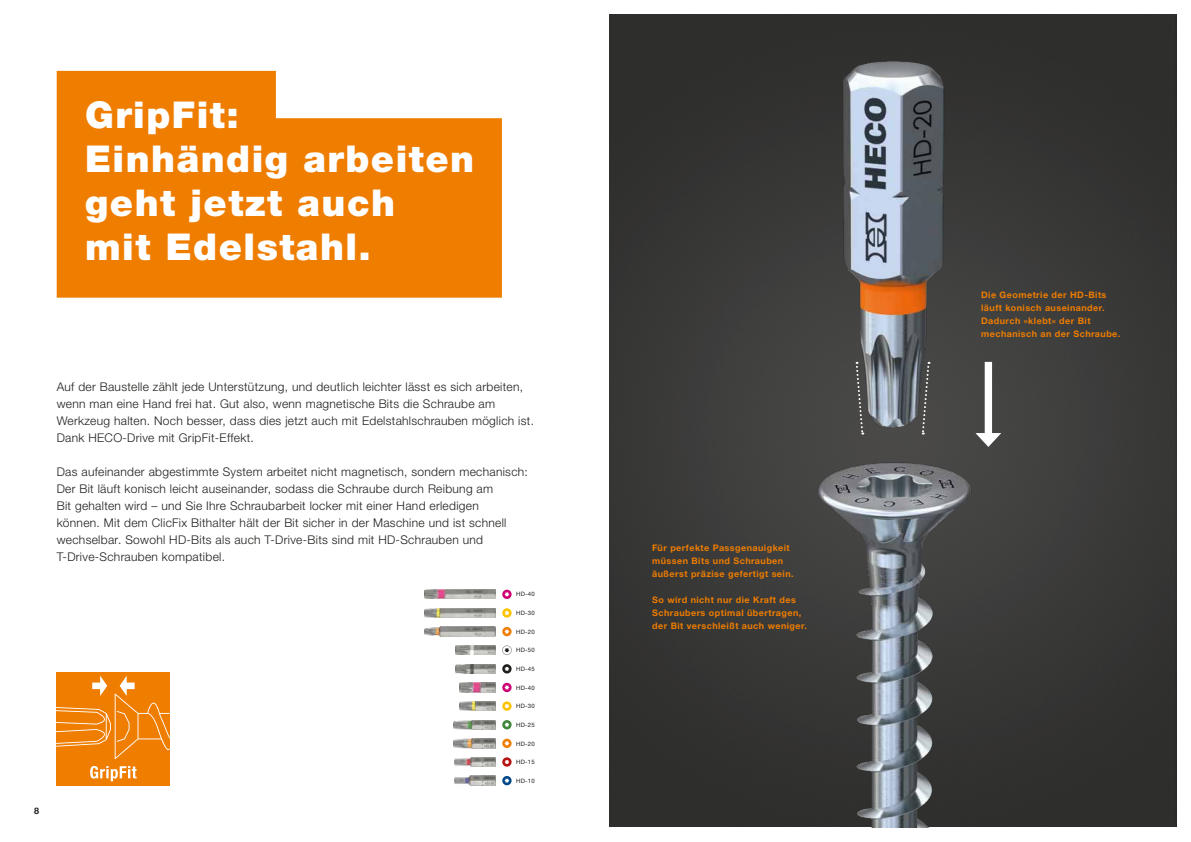
<style>
.page{position:relative;width:1191px;height:842px;background:#fff}
.page>*{position:absolute;margin:0;border:0;box-sizing:border-box;transform-origin:0 0}
.t1{font:900 37px/44px "Helvetica Neue LTW1 G";letter-spacing:.04em;color:#fff}
.t2{font:300 12px/17px "Helvetica Neue LTW1 G";letter-spacing:.025em;color:#1d1d1b}
.t3{font:700 9px/13px "Helvetica Neue LTW1 G";letter-spacing:.05em;color:#ef7d00}
.t4{font:700 9px "Helvetica Neue LTW1 G";color:#1d1d1b}
.t5{font:6px "Helvetica Neue LTW1 G";letter-spacing:.05em;color:#1d1d1b}
</style>
<div class="page">
<img style="left:609px;top:14px;width:567px;height:813px">
<div style="left:57px;top:672px;width:113px;height:113px;background:#ef7d00"></div>
<svg style="left:90px;top:766px;width:47px;height:15px"></svg>
<svg style="left:57px;top:676px;width:113px;height:83px"></svg>
<img style="left:424px;top:590px;width:72px;height:9px">
<img style="left:424px;top:608px;width:72px;height:10px">
<img style="left:424px;top:627px;width:72px;height:9px">
<img style="left:456px;top:645px;width:40px;height:10px">
<img style="left:456px;top:664px;width:40px;height:9px">
<img style="left:459px;top:683px;width:37px;height:9px">
<img style="left:459px;top:701px;width:37px;height:10px">
<img style="left:454px;top:720px;width:42px;height:9px">
<img style="left:454px;top:739px;width:42px;height:9px">
<img style="left:454px;top:757px;width:42px;height:10px">
<img style="left:454px;top:776px;width:42px;height:9px">
<svg style="left:502px;top:776px;width:9px;height:9px"></svg>
<svg style="left:502px;top:683px;width:9px;height:9px"></svg>
<svg style="left:502px;top:590px;width:9px;height:9px"></svg>
<svg style="left:504px;top:592px;width:5px;height:4px"></svg>
<svg style="left:502px;top:701px;width:9px;height:10px"></svg>
<svg style="left:502px;top:608px;width:9px;height:10px"></svg>
<svg style="left:504px;top:611px;width:5px;height:4px"></svg>
<svg style="left:502px;top:739px;width:9px;height:9px"></svg>
<svg style="left:504px;top:741px;width:5px;height:4px"></svg>
<div style="left:502px;top:627px;width:9px;height:9px;background:#ef7d00;border-radius:50%"></div>
<svg style="left:504px;top:629px;width:5px;height:5px"></svg>
<svg style="left:502px;top:757px;width:9px;height:10px"></svg>
<svg style="left:502px;top:720px;width:9px;height:9px"></svg>
<svg style="left:502px;top:664px;width:9px;height:9px"></svg>
<svg style="left:502px;top:645px;width:9px;height:10px"></svg>
<img style="left:835px;top:52px;width:115px;height:377px">
<img style="left:816px;top:429px;width:156px;height:399px">
<svg style="left:854px;top:362px;width:10px;height:72px"></svg>
<svg style="left:920px;top:362px;width:10px;height:72px"></svg>
<div style="left:984px;top:362px;width:8px;height:76px;background:#fff"></div>
<svg style="left:975px;top:433px;width:26px;height:14px"></svg>
<svg style="left:57px;top:71px;width:445px;height:227px;background:#f08a1b"></svg>
<h1 class="t1" style="left:85px;top:93px;width:391px">GripFit:<br>Einhändig arbeiten geht jetzt auch<br>mit Edelstahl.</h1>
<p class="t4" style="left:34px;top:805px;width:7px">8</p>
<p class="t2" style="left:57px;top:378px;width:479px">Auf der Baustelle zählt jede Unterstützung, und deutlich leichter lässt es sich arbeiten, wenn man eine Hand frei hat. Gut also, wenn magnetische Bits die Schraube am Werkzeug halten. Noch besser, dass dies jetzt auch mit Edelstahlschrauben möglich ist.<br>Dank HECO-Drive mit GripFit-Effekt.</p>
<p class="t2" style="left:57px;top:463px;width:473px">Das aufeinander abgestimmte System arbeitet nicht magnetisch, sondern mechanisch:<br>Der Bit läuft konisch leicht auseinander, sodass die Schraube durch Reibung am<br>Bit gehalten wird – und Sie Ihre Schraubarbeit locker mit einer Hand erledigen<br>können. Mit dem ClicFix Bithalter hält der Bit sicher in der Maschine und ist schnell wechselbar. Sowohl HD-Bits als auch T-Drive-Bits sind mit HD-Schrauben und T-Drive-Schrauben kompatibel.</p>
<p class="t5" style="left:516px;top:591px;width:20px">HD-40</p>
<p class="t5" style="left:516px;top:609px;width:20px">HD-30</p>
<p class="t5" style="left:516px;top:628px;width:20px">HD-20</p>
<p class="t5" style="left:516px;top:646px;width:20px">HD-50</p>
<p class="t5" style="left:516px;top:665px;width:20px">HD-45</p>
<p class="t5" style="left:516px;top:684px;width:20px">HD-40</p>
<p class="t5" style="left:516px;top:702px;width:20px">HD-30</p>
<p class="t5" style="left:516px;top:721px;width:20px">HD-25</p>
<p class="t5" style="left:516px;top:740px;width:20px">HD-20</p>
<p class="t5" style="left:516px;top:758px;width:20px">HD-15</p>
<p class="t5" style="left:516px;top:777px;width:20px">HD-10</p>
<p class="t3" style="left:652px;top:541px;width:143px">Für perfekte Passgenauigkeit müssen Bits und Schrauben äußerst präzise gefertigt sein.</p>
<p class="t3" style="left:652px;top:593px;width:156px">So wird nicht nur die Kraft des<br>Schraubers optimal übertragen, der Bit verschleißt auch weniger.</p>
<p class="t3" style="left:981px;top:289px;width:141px">Die Geometrie der HD-Bits läuft konisch auseinander.<br>Dadurch »klebt« der Bit mechanisch an der Schraube.</p>
</div>
